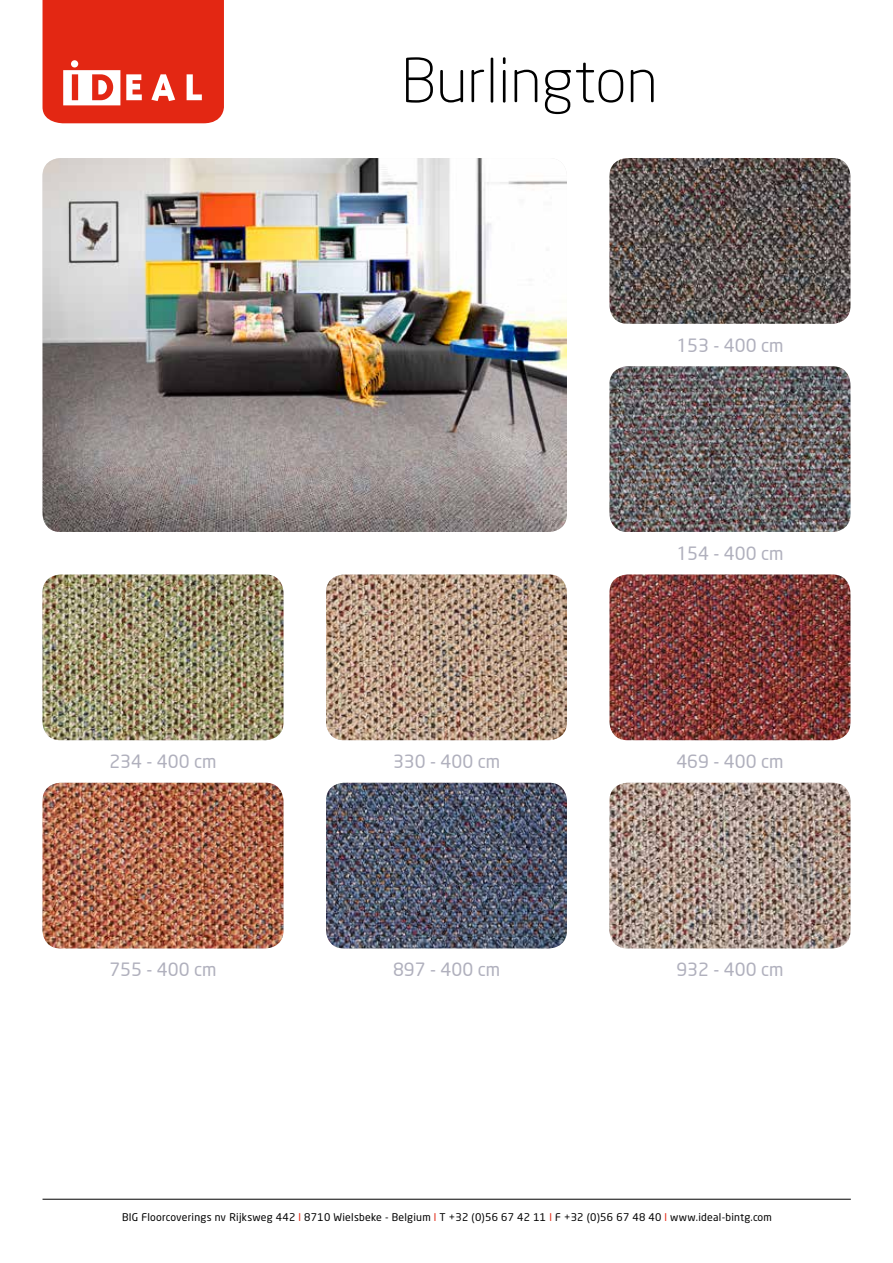
<style>
.page{position:relative;width:893px;height:1263px;background:#fff}
.page>*{position:absolute;margin:0;border:0;box-sizing:border-box;transform-origin:0 0}
.t1{font:300 60px "Neo Sans Std";color:#000}
.t2{font:18px "Neo Sans";color:#b0b0bd}
.t3{font:10.5px "Neo Sans Std";letter-spacing:.025em;color:#000}
.s1{color:#e32713}
</style>
<div class="page">
<hr style="left:43px;top:1199px;width:808px;height:1px;background:#000">
<svg style="left:43px;top:0;width:181px;height:123px;background:#e63f2d"></svg>
<img style="left:609px;top:158px;width:241px;height:166px">
<img style="left:43px;top:158px;width:524px;height:374px">
<img style="left:609px;top:366px;width:241px;height:166px">
<img style="left:43px;top:574px;width:240px;height:166px">
<img style="left:326px;top:574px;width:241px;height:166px">
<img style="left:609px;top:574px;width:241px;height:166px">
<img style="left:43px;top:783px;width:240px;height:165px">
<img style="left:326px;top:783px;width:241px;height:165px">
<img style="left:609px;top:783px;width:241px;height:165px">
<h1 class="t1" style="left:401px;top:45px;width:258px">Burlington</h1>
<h2 class="t2" style="left:676px;top:334px;width:109px">153 - 400 cm</h2>
<h2 class="t2" style="left:676px;top:542px;width:109px">154 - 400 cm</h2>
<h2 class="t2" style="left:109px;top:751px;width:109px">234 - 400 cm</h2>
<h2 class="t2" style="left:393px;top:751px;width:109px">330 - 400 cm</h2>
<h2 class="t2" style="left:676px;top:751px;width:109px">469 - 400 cm</h2>
<h2 class="t2" style="left:109px;top:959px;width:109px">755 - 400 cm</h2>
<h2 class="t2" style="left:393px;top:959px;width:109px">897 - 400 cm</h2>
<h2 class="t2" style="left:676px;top:959px;width:109px">932 - 400 cm</h2>
<p class="t3" style="left:122px;top:1210px;width:651px">BIG Floorcoverings nv Rijksweg 442 <span class="s1">l</span> 8710 Wielsbeke - Belgium <span class="s1">l</span> T +32 (0)56 67 42 11 <span class="s1">l</span> F +32 (0)56 67 48 40 <span class="s1">l</span> www.ideal-bintg.com</p>
</div>
